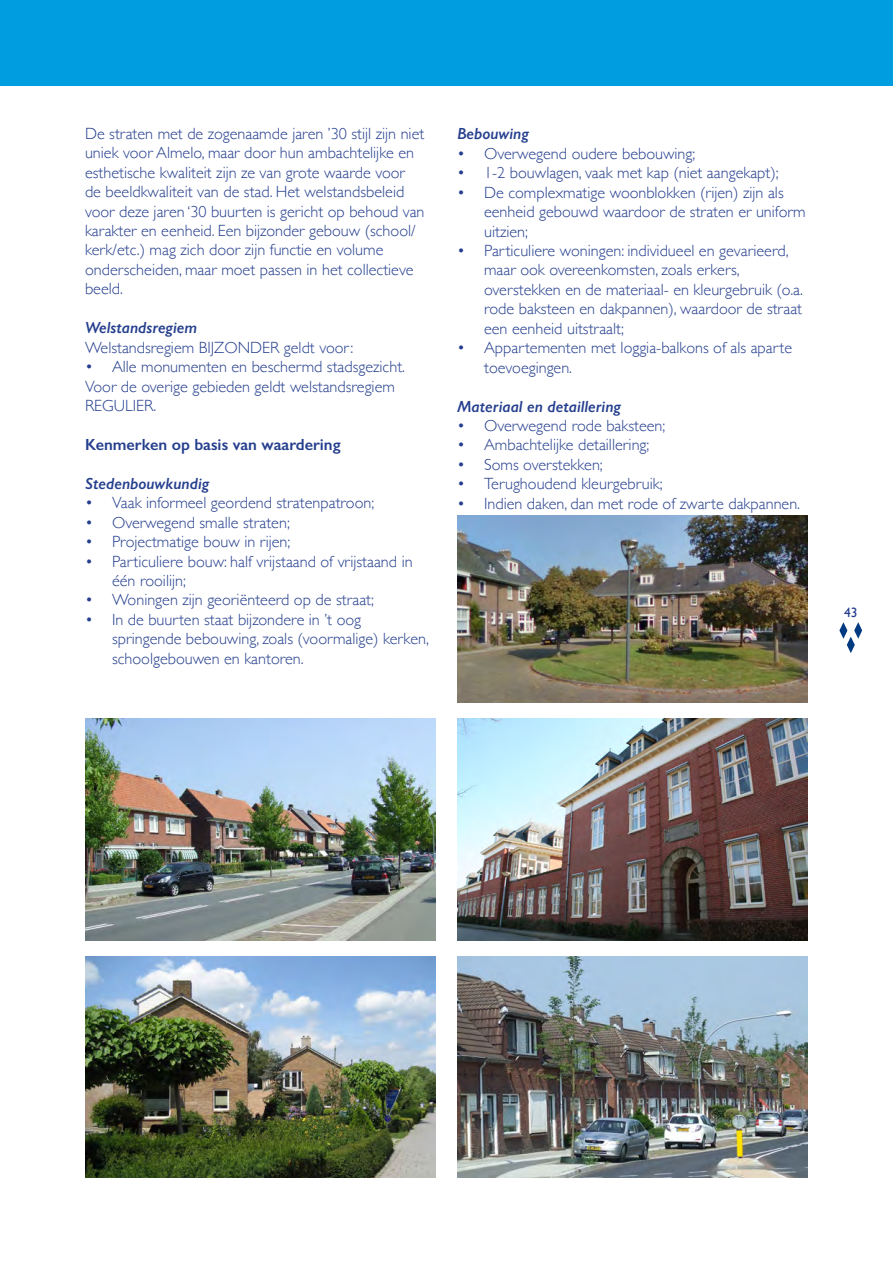
<style>
.page{position:relative;width:893px;height:1263px;background:#fff}
.page>*{position:absolute;margin:0;border:0;box-sizing:border-box;transform-origin:0 0}
.t1{font:300 16.2px/19.5px "Gill Sans";color:#253f8e}
.t2{font:italic 600 16.2px "Gill Sans";color:#253f8e}
.t3{font:600 16.2px "Gill Sans";color:#253f8e}
.t4{font:13.5px "Gill Sans";color:#253f8e}
</style>
<div class="page">
<img style="left:457px;top:515px;width:351px;height:187px">
<img style="left:457px;top:956px;width:351px;height:222px">
<img style="left:85px;top:719px;width:351px;height:221px">
<img style="left:457px;top:719px;width:351px;height:221px">
<img style="left:85px;top:956px;width:351px;height:222px">
<svg style="left:839px;top:622px;width:23px;height:31px"></svg>
<div style="left:0;top:0;width:893px;height:85px;background:#009ee0"></div>
<p class="t1" style="left:85px;top:123px;width:341px">De straten met de zogenaamde jaren ’30 stijl zijn niet uniek voor Almelo, maar door hun ambachtelijke en esthetische kwaliteit zijn ze van grote waarde voor de beeldkwaliteit van de stad. Het welstandsbeleid voor deze jaren ‘30 buurten is gericht op behoud van karakter en eenheid. Een bijzonder gebouw (school/ kerk/etc.) mag zich door zijn functie en volume onderscheiden, maar moet passen in het collectieve beeld.</p>
<p class="t2" style="left:85px;top:318px;width:114px">Welstandsregiem</p>
<p class="t1" style="left:85px;top:337px;width:270px">Welstandsregiem BIJZONDER geldt voor:</p>
<p class="t1" style="left:85px;top:356px;width:322px">• Alle monumenten en beschermd stadsgezicht.</p>
<p class="t1" style="left:85px;top:376px;width:311px">Voor de overige gebieden geldt welstandsregiem<br>REGULIER.</p>
<p class="t3" style="left:85px;top:435px;width:257px">Kenmerken op basis van waardering</p>
<p class="t2" style="left:85px;top:473px;width:126px">Stedenbouwkundig</p>
<p class="t1" style="left:85px;top:492px;width:291px">• Vaak informeel geordend stratenpatroon;</p>
<p class="t1" style="left:85px;top:512px;width:206px">• Overwegend smalle straten;</p>
<p class="t1" style="left:85px;top:531px;width:207px">• Projectmatige bouw in rijen;</p>
<p class="t1" style="left:112px;top:551px;width:302px;text-indent:-27px">• Particuliere bouw: half vrijstaand of vrijstaand in één rooilijn;</p>
<p class="t1" style="left:85px;top:590px;width:291px">• Woningen zijn georiënteerd op de straat;</p>
<p class="t1" style="left:112px;top:609px;width:318px;text-indent:-27px">• In de buurten staat bijzondere in ’t oog springende bebouwing, zoals (voormalige) kerken, schoolgebouwen en kantoren.</p>
<p class="t2" style="left:457px;top:124px;width:73px">Bebouwing</p>
<p class="t1" style="left:457px;top:143px;width:240px">• Overwegend oudere bebouwing;</p>
<p class="t1" style="left:457px;top:162px;width:323px">• 1-2 bouwlagen, vaak met kap (niet aangekapt);</p>
<p class="t1" style="left:484px;top:182px;width:323px;text-indent:-27px">• De complexmatige woonblokken (rijen) zijn als eenheid gebouwd waardoor de straten er uniform uitzien;</p>
<p class="t1" style="left:484px;top:240px;width:320px;text-indent:-27px">• Particuliere woningen: individueel en gevarieerd, maar ook overeenkomsten, zoals erkers, overstekken en de materiaal- en kleurgebruik (o.a. rode baksteen en dakpannen), waardoor de straat een eenheid uitstraalt;</p>
<p class="t1" style="left:484px;top:337px;width:309px;text-indent:-27px">• Appartementen met loggia-balkons of als aparte toevoegingen.</p>
<p class="t2" style="left:457px;top:396px;width:165px">Materiaal en detaillering</p>
<p class="t1" style="left:457px;top:415px;width:210px">• Overwegend rode baksteen;</p>
<p class="t1" style="left:457px;top:435px;width:194px">• Ambachtelijke detaillering;</p>
<p class="t1" style="left:457px;top:454px;width:147px">• Soms overstekken;</p>
<p class="t1" style="left:457px;top:473px;width:207px">• Terughoudend kleurgebruik;</p>
<p class="t1" style="left:457px;top:493px;width:345px">• Indien daken, dan met rode of zwarte dakpannen.</p>
<p class="t4" style="left:844px;top:605px;width:15px">43</p>
</div>
